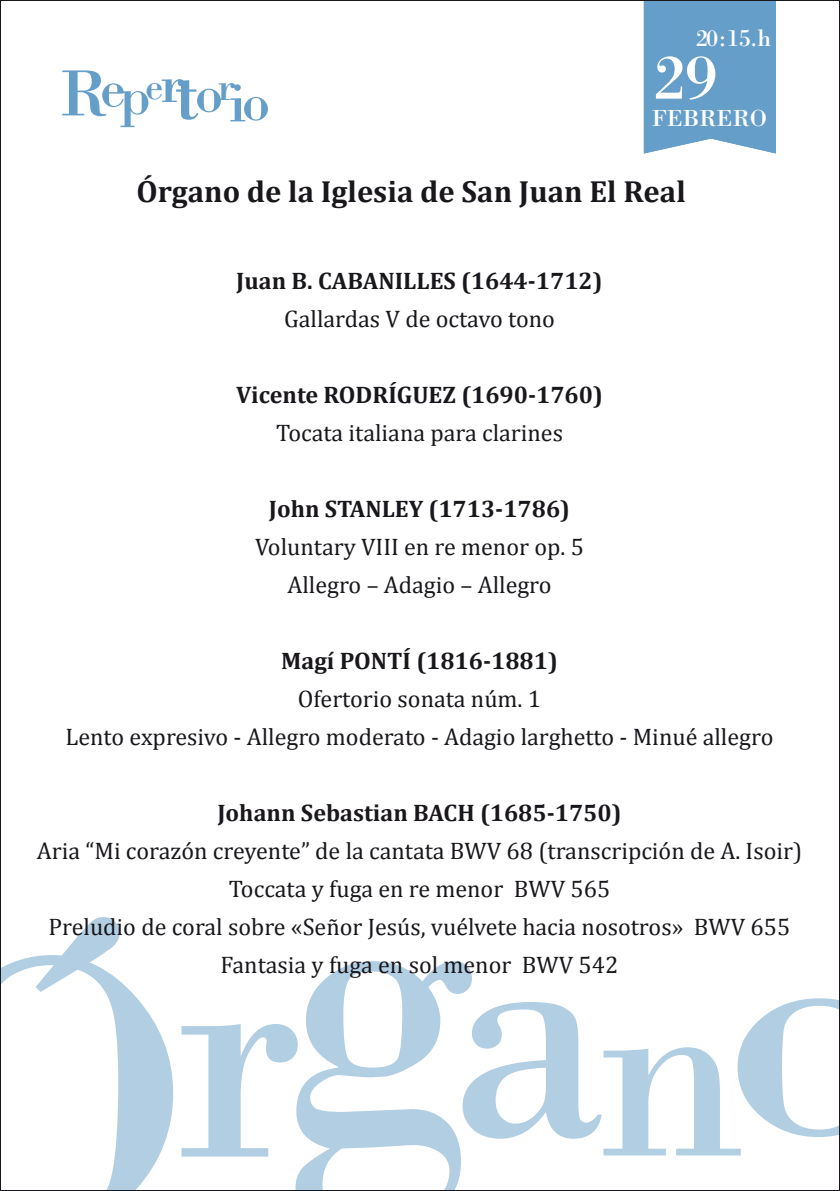
<style>
.page{position:relative;width:840px;height:1191px;background:#fff}
.page>*{position:absolute;margin:0;border:0;box-sizing:border-box;transform-origin:0 0}
.t1{font:65.6px "Bodoni Std";color:#fff}
.t2{font:56.8px "Bodoni Std";color:#659ec8}
.t3{font:700 30.6px "Cambria";color:#1a171c}
.t4{font:24.6px "Bodoni Std";color:#fff}
.t5{font:24px/38px "Cambria";color:#1a171c;text-align:center}
.t6{font:700 24px "Cambria";color:#1a171c}
.t7{font:24px "Bodoni Std";color:#fff}
.s1{font-size:67.2px}
.s2{font-size:76px}
.s3{font-size:58.2px}
</style>
<div class="page">
<svg style="left:3px;top:956px;width:170px;height:232px"></svg>
<svg style="left:181px;top:1024px;width:114px;height:132px"></svg>
<svg style="left:295px;top:961px;width:176px;height:227px"></svg>
<svg style="left:462px;top:998px;width:374px;height:157px"></svg>
<svg style="left:36px;top:917px;width:84px;height:75px"></svg>
<svg style="left:643px;top:3px;width:132px;height:150px;background:#6fa4cb"></svg>
<h2 class="t2" style="left:59px;top:58px;width:212px"><span class="s1">R</span>ep<sup>e</sup>r<span class="s2">t</span>o<sup>r</sup><span class="s3">i</span>o</h2>
<p class="t4" style="left:695px;top:23px;width:76px">20:15 h.</p>
<h1 class="t1" style="left:653px;top:37px;width:65px">29</h1>
<p class="t7" style="left:652px;top:103px;width:116px">FEBRERO</p>
<p class="t3" style="left:136px;top:173px;width:550px">Órgano de la Iglesia de San Juan El Real</p>
<p class="t6" style="left:236px;top:266px;width:367px">Juan B. CABANILLES (1644-1712)</p>
<p class="t5" style="left:284px;top:299px;width:272px">Gallardas V de octavo tono</p>
<p class="t6" style="left:236px;top:380px;width:368px">Vicente RODRÍGUEZ (1690-1760)</p>
<p class="t5" style="left:276px;top:413px;width:288px">Tocata italiana para clarines</p>
<p class="t6" style="left:269px;top:494px;width:302px">John STANLEY (1713-1786)</p>
<p class="t5" style="left:255px;top:527px;width:330px">Voluntary VIII en re menor op. 5<br>Allegro – Adagio – Allegro</p>
<p class="t6" style="left:281px;top:646px;width:278px">Magí PONTÍ (1816-1881)</p>
<p class="t5" style="left:66px;top:679px;width:709px">Ofertorio sonata núm. 1<br>Lento expresivo - Allegro moderato - Adagio larghetto - Minué allegro</p>
<p class="t6" style="left:217px;top:798px;width:405px">Johann Sebastian BACH (1685-1750)</p>
<p class="t5" style="left:37px;top:831px;width:766px">Aria “Mi corazón creyente” de la cantata BWV 68 (transcripción de A. Isoir)<br>Toccata y fuga en re menor BWV 565<br>Preludio de coral sobre «Señor Jesús, vuélvete hacia nosotros» BWV 655<br>Fantasia y fuga en sol menor BWV 542</p>
</div>
